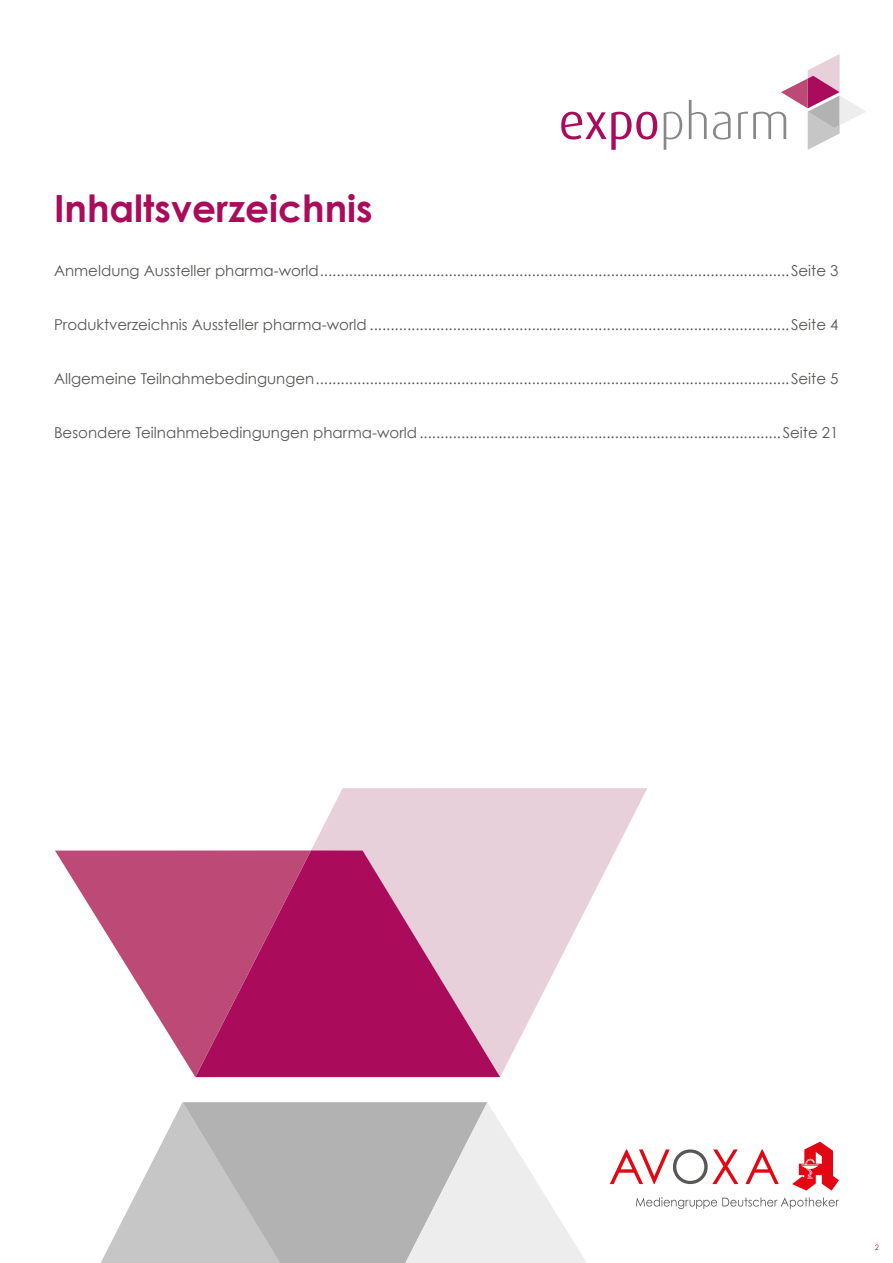
<style>
.page{position:relative;width:893px;height:1263px;background:#fff}
.page>*{position:absolute;margin:0;border:0;box-sizing:border-box;transform-origin:0 0}
.t1{font:700 37.5px "Century Gothic";color:#aa0c5b}
.t2{font:15px "Century Gothic";color:#575756}
.t3{font:7.5px "Century Gothic";color:#aa0c5b}
</style>
<div class="page">
<svg style="left:101px;top:1102px;width:82px;height:161px"></svg>
<svg style="left:183px;top:1102px;width:222px;height:161px;background:#b7b6b6"></svg>
<svg style="left:405px;top:1102px;width:182px;height:161px"></svg>
<svg style="left:311px;top:788px;width:336px;height:289px;fill:#e8d0db"></svg>
<svg style="left:311px;top:850px;width:189px;height:227px;background:#c05389"></svg>
<svg style="left:55px;top:850px;width:256px;height:227px;fill:#bc4976"></svg>
<svg style="left:713px;top:112px;width:17px;height:28px"></svg>
<svg style="left:689px;top:100px;width:18px;height:39px"></svg>
<svg style="left:664px;top:112px;width:18px;height:38px"></svg>
<svg style="left:561px;top:112px;width:96px;height:38px"></svg>
<svg style="left:738px;top:54px;width:128px;height:96px"></svg>
<svg style="left:745px;top:1149px;width:34px;height:35px"></svg>
<svg style="left:610px;top:1149px;width:128px;height:35px"></svg>
<svg style="left:636px;top:1197px;width:203px;height:12px"></svg>
<svg style="left:792px;top:1142px;width:47px;height:48px"></svg>
<h1 class="t1" style="left:54px;top:185px;width:320px">Inhaltsverzeichnis</h1>
<p class="t2" style="left:54px;top:261px;width:786px">Anmeldung Aussteller pharma-world.................................................................................................................Seite 3</p>
<p class="t2" style="left:54px;top:315px;width:786px">Produktverzeichnis Aussteller pharma-world .....................................................................................................Seite 4</p>
<p class="t2" style="left:54px;top:369px;width:786px">Allgemeine Teilnahmebedingungen..................................................................................................................Seite 5</p>
<p class="t2" style="left:54px;top:423px;width:786px">Besondere Teilnahmebedingungen pharma-world.......................................................................................Seite 21</p>
<p class="t3" style="left:875px;top:1242px;width:6px">2</p>
</div>
